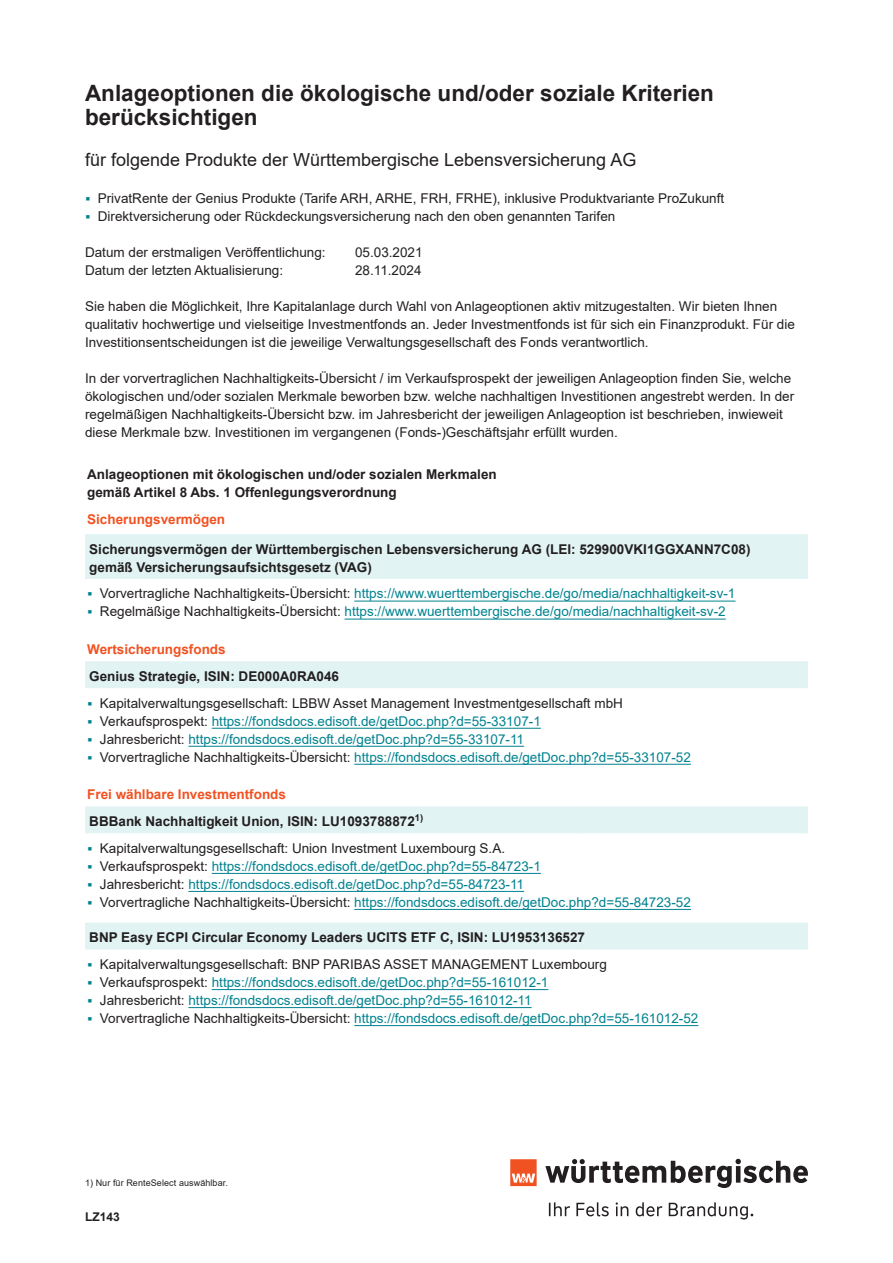
<style>
.page{position:relative;width:893px;height:1263px;background:#fff}
.page>*{position:absolute;margin:0;border:0;box-sizing:border-box;transform-origin:0 0}
.t1{font:700 22.5px/24px "Arial";color:#231f20}
.t2{font:18px "Arial";color:#231f20}
.t3{font:13.5px/18px "Arial";color:#231f20}
.t4{font:13.5px "Arial";color:#00828f}
.t5{font:700 13.5px/18px "Arial";color:#231f20}
.t6{font:700 13.5px "Arial";color:#f15222}
.t7{font:700 12px "Arial";color:#231f20}
.t8{font:9px "Arial";letter-spacing:.01em;color:#231f20}
.s1{font-family:"WW Type";font-weight:700;color:#00828f}
.s2{font-family:"WW Type";font-weight:700}
.s3{color:#231f20}
.s4{color:#f15222}
</style>
<div class="page">
<svg style="left:549px;top:1202px;width:204px;height:17px"></svg>
<svg style="left:545px;top:1159px;width:263px;height:29px"></svg>
<svg style="left:510px;top:1159px;width:27px;height:27px"></svg>
<svg style="left:85px;top:536px;width:723px;height:413px"></svg>
<hr style="left:85px;top:534px;width:281px;height:2px;background:#e1f3f3">
<hr style="left:366px;top:534px;width:217px;height:2px;background:#e1f3f3">
<hr style="left:583px;top:534px;width:225px;height:2px;background:#e1f3f3">
<hr style="left:85px;top:661px;width:281px;height:2px;background:#e1f3f3">
<hr style="left:366px;top:661px;width:217px;height:2px;background:#e1f3f3">
<hr style="left:583px;top:661px;width:225px;height:2px;background:#e1f3f3">
<hr style="left:85px;top:806px;width:281px;height:3px;background:#e1f3f3">
<hr style="left:366px;top:806px;width:217px;height:3px;background:#e1f3f3">
<hr style="left:583px;top:806px;width:225px;height:3px;background:#e1f3f3">
<hr style="left:85px;top:923px;width:281px;height:2px;background:#e1f3f3">
<hr style="left:366px;top:923px;width:217px;height:2px;background:#e1f3f3">
<hr style="left:583px;top:923px;width:225px;height:2px;background:#e1f3f3">
<hr style="left:85px;top:579px;width:281px;height:2px;background:#fff">
<hr style="left:366px;top:579px;width:217px;height:2px;background:#fff">
<hr style="left:583px;top:579px;width:225px;height:2px;background:#fff">
<hr style="left:85px;top:626px;width:281px;height:2px;background:#fff">
<hr style="left:366px;top:626px;width:217px;height:2px;background:#fff">
<hr style="left:583px;top:626px;width:225px;height:2px;background:#fff">
<hr style="left:85px;top:688px;width:281px;height:2px;background:#fff">
<hr style="left:366px;top:688px;width:217px;height:2px;background:#fff">
<hr style="left:583px;top:688px;width:225px;height:2px;background:#fff">
<hr style="left:85px;top:771px;width:281px;height:2px;background:#fff">
<hr style="left:366px;top:771px;width:217px;height:2px;background:#fff">
<hr style="left:583px;top:771px;width:225px;height:2px;background:#fff">
<hr style="left:85px;top:833px;width:281px;height:2px;background:#fff">
<hr style="left:366px;top:833px;width:217px;height:2px;background:#fff">
<hr style="left:583px;top:833px;width:225px;height:2px;background:#fff">
<hr style="left:354px;top:601px;width:381px;height:1px;background:#00828f">
<hr style="left:345px;top:619px;width:381px;height:1px;background:#00828f">
<hr style="left:212px;top:728px;width:329px;height:1px;background:#00828f">
<hr style="left:188px;top:746px;width:336px;height:1px;background:#00828f">
<hr style="left:354px;top:764px;width:337px;height:1px;background:#00828f">
<hr style="left:212px;top:873px;width:329px;height:1px;background:#00828f">
<hr style="left:188px;top:891px;width:336px;height:1px;background:#00828f">
<hr style="left:354px;top:909px;width:337px;height:1px;background:#00828f">
<hr style="left:212px;top:989px;width:336px;height:1px;background:#00828f">
<hr style="left:188px;top:1007px;width:344px;height:1px;background:#00828f">
<hr style="left:354px;top:1025px;width:344px;height:1px;background:#00828f">
<h1 class="t1" style="left:85px;top:82px;width:630px">Anlageoptionen die ökologische und/oder soziale Kriterien berücksichtigen</h1>
<h2 class="t2" style="left:85px;top:147px;width:553px">für folgende Produkte der Württembergische Lebensversicherung AG</h2>
<p class="t3" style="left:85px;top:189px;width:641px"><span class="s1">•</span> PrivatRente der Genius Produkte (Tarife ARH, ARHE, FRH, FRHE), inklusive Produktvariante ProZukunft</p>
<p class="t3" style="left:85px;top:207px;width:532px"><span class="s1">•</span> Direktversicherung oder Rückdeckungsversicherung nach den oben genannten Tarifen</p>
<p class="t3" style="left:85px;top:243px;width:242px">Datum der erstmaligen Veröffentlichung:</p>
<p class="t3" style="left:355px;top:243px;width:69px">05.03.2021</p>
<p class="t3" style="left:85px;top:261px;width:200px">Datum der letzten Aktualisierung:</p>
<p class="t3" style="left:355px;top:261px;width:68px">28.11.2024</p>
<p class="t3" style="left:85px;top:297px;width:711px">Sie haben die Möglichkeit, Ihre Kapitalanlage durch Wahl von Anlageoptionen aktiv mitzugestalten. Wir bieten Ihnen qualitativ hochwertige und vielseitige Investmentfonds an. Jeder Investmentfonds ist für sich ein Finanzprodukt. Für die<br>Investitionsentscheidungen ist die jeweilige Verwaltungsgesellschaft des Fonds verantwortlich.</p>
<p class="t3" style="left:85px;top:369px;width:711px">In der vorvertraglichen Nachhaltigkeits-Übersicht / im Verkaufsprospekt der jeweiligen Anlageoption finden Sie, welche ökologischen und/oder sozialen Merkmale beworben bzw. welche nachhaltigen Investitionen angestrebt werden. In der regelmäßigen Nachhaltigkeits-Übersicht bzw. im Jahresbericht der jeweiligen Anlageoption ist beschrieben, inwieweit diese Merkmale bzw. Investitionen im vergangenen (Fonds-)Geschäftsjahr erfüllt wurden.</p>
<p class="t5" style="left:87px;top:465px;width:411px">Anlageoptionen mit ökologischen und/oder sozialen Merkmalen gemäß Artikel 8 Abs. 1 Offenlegungsverordnung</p>
<p class="t6" style="left:87px;top:510px;width:140px">Sicherungsvermögen</p>
<p class="t5" style="left:89px;top:540px;width:663px">Sicherungsvermögen der Württembergischen Lebensversicherung AG (LEI: 529900VKI1GGXANN7C08) gemäß Versicherungsaufsichtsgesetz (VAG)</p>
<p class="t4" style="left:87px;top:584px;width:650px"><span class="s2">•</span> <span class="s3">Vorvertragliche Nachhaltigkeits-Übersicht:</span> https://www.wuerttembergische.de/go/media/nachhaltigkeit-sv-1</p>
<p class="t4" style="left:87px;top:602px;width:640px"><span class="s2">•</span> <span class="s3">Regelmäßige Nachhaltigkeits-Übersicht:</span> https://www.wuerttembergische.de/go/media/nachhaltigkeit-sv-2</p>
<p class="t6" style="left:87px;top:640px;width:140px">Wertsicherungsfonds</p>
<p class="t5" style="left:89px;top:667px;width:251px">Genius Strategie, ISIN: DE000A0RA046</p>
<p class="t3" style="left:87px;top:694px;width:537px"><span class="s1">•</span> Kapitalverwaltungsgesellschaft: LBBW Asset Management Investmentgesellschaft mbH</p>
<p class="t4" style="left:87px;top:711px;width:455px"><span class="s2">•</span> <span class="s3">Verkaufsprospekt:</span> https://fondsdocs.edisoft.de/getDoc.php?d=55-33107-1</p>
<p class="t4" style="left:87px;top:729px;width:438px"><span class="s2">•</span> <span class="s3">Jahresbericht:</span> https://fondsdocs.edisoft.de/getDoc.php?d=55-33107-11</p>
<p class="t4" style="left:87px;top:747px;width:605px"><span class="s2">•</span> <span class="s3">Vorvertragliche Nachhaltigkeits-Übersicht:</span> https://fondsdocs.edisoft.de/getDoc.php?d=55-33107-52</p>
<p class="t5" style="left:87px;top:781px;width:338px;line-height:26.8px"><span class="s4">Frei wählbare Investmentfonds<br></span>BBBank Nachhaltigkeit Union, ISIN: LU1093788872<sup>1)</sup></p>
<p class="t3" style="left:87px;top:839px;width:419px"><span class="s1">•</span> Kapitalverwaltungsgesellschaft: Union Investment Luxembourg S.A.</p>
<p class="t4" style="left:87px;top:857px;width:455px"><span class="s2">•</span> <span class="s3">Verkaufsprospekt:</span> https://fondsdocs.edisoft.de/getDoc.php?d=55-84723-1</p>
<p class="t4" style="left:87px;top:875px;width:438px"><span class="s2">•</span> <span class="s3">Jahresbericht:</span> https://fondsdocs.edisoft.de/getDoc.php?d=55-84723-11</p>
<p class="t4" style="left:87px;top:893px;width:605px"><span class="s2">•</span> <span class="s3">Vorvertragliche Nachhaltigkeits-Übersicht:</span> https://fondsdocs.edisoft.de/getDoc.php?d=55-84723-52</p>
<p class="t5" style="left:89px;top:928px;width:497px">BNP Easy ECPI Circular Economy Leaders UCITS ETF C, ISIN: LU1953136527</p>
<p class="t3" style="left:87px;top:955px;width:521px"><span class="s1">•</span> Kapitalverwaltungsgesellschaft: BNP PARIBAS ASSET MANAGEMENT Luxembourg</p>
<p class="t4" style="left:87px;top:973px;width:463px"><span class="s2">•</span> <span class="s3">Verkaufsprospekt:</span> https://fondsdocs.edisoft.de/getDoc.php?d=55-161012-1</p>
<p class="t4" style="left:87px;top:991px;width:446px"><span class="s2">•</span> <span class="s3">Jahresbericht:</span> https://fondsdocs.edisoft.de/getDoc.php?d=55-161012-11</p>
<p class="t4" style="left:87px;top:1009px;width:613px"><span class="s2">•</span> <span class="s3">Vorvertragliche Nachhaltigkeits-Übersicht:</span> https://fondsdocs.edisoft.de/getDoc.php?d=55-161012-52</p>
<p class="t8" style="left:85px;top:1177px;width:144px">1) Nur für RenteSelect auswählbar.</p>
<p class="t7" style="left:85px;top:1208px;width:36px">LZ143</p>
</div>
